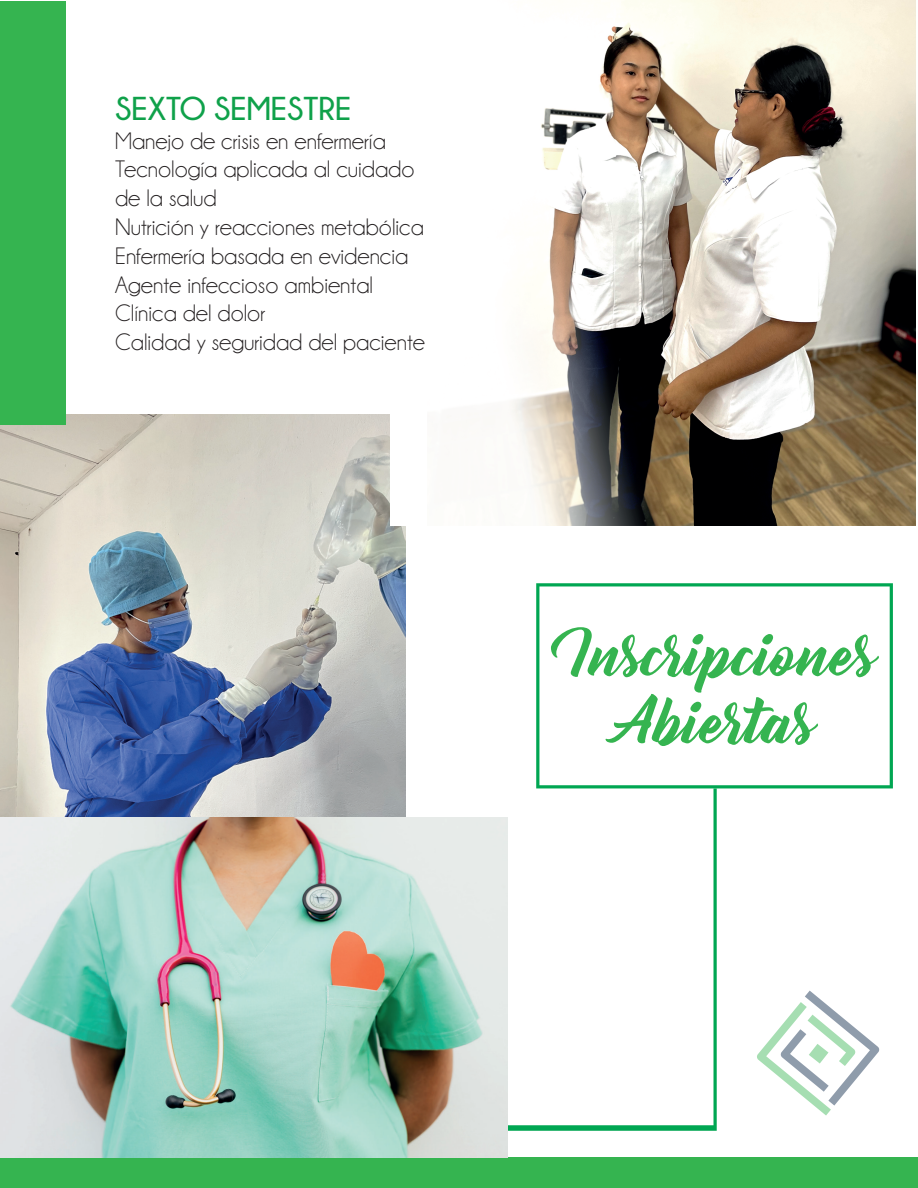
<style>
.page{position:relative;width:918px;height:1188px;background:#fff}
.page>*{position:absolute;margin:0;border:0;box-sizing:border-box;transform-origin:0 0}
.t1{font:56.4px/67.7px "Bernadette";color:#35b450;text-align:center}
.t2{font:700 33px "Champagne&Limousines";color:#0fa14a}
.t3{font:24px/28.8px "Champagne&Limousines";color:#231f20}
</style>
<div class="page">
<svg style="left:757px;top:991px;width:122px;height:125px"></svg>
<img style="left:0;top:414px;width:406px;height:404px">
<img style="left:391px;top:1px;width:525px;height:524px">
<svg style="left:536px;top:583px;width:357px;height:205px"></svg>
<svg style="left:339px;top:788px;width:378px;height:343px"></svg>
<div style="left:0;top:1158px;width:918px;height:30px;background:#35b450"></div>
<div style="left:0;top:1px;width:66px;height:423px;background:#35b450"></div>
<img style="left:0;top:818px;width:508px;height:340px">
<p class="t2" style="left:115px;top:90px;width:238px">SEXTO SEMESTRE</p>
<p class="t3" style="left:115px;top:126px;width:312px">Manejo de crisis en enfermería<br>Tecnología aplicada al cuidado de la salud<br>Nutrición y reacciones metabólica<br>Enfermería basada en evidencia<br>Agente infeccioso ambiental<br>Clínica del dolor<br>Calidad y seguridad del paciente</p>
<p class="t1" style="left:556px;top:622px;width:323px">Inscripciones<br>Abiertas</p>
</div>
